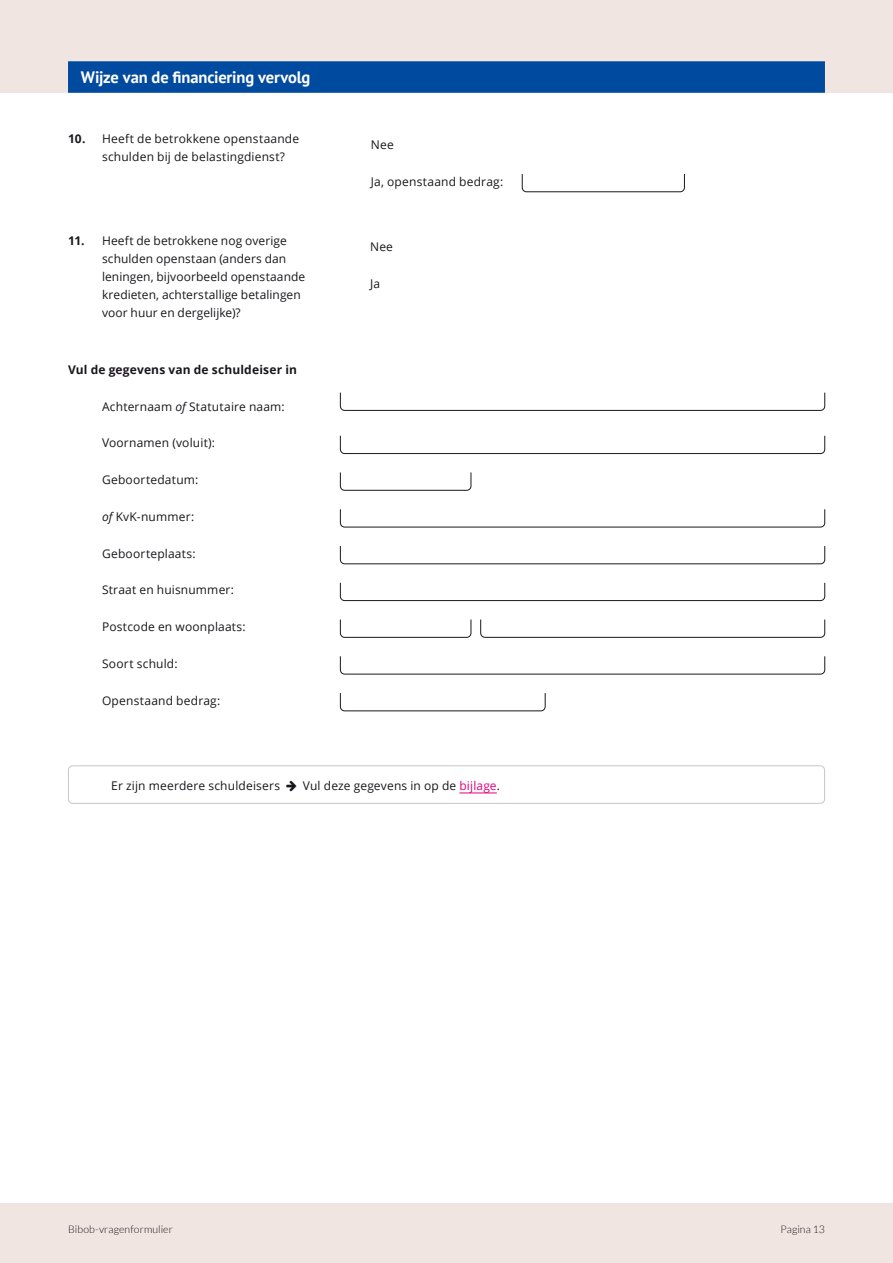
<style>
.page{position:relative;width:893px;height:1263px;background:#fff}
.page>*{position:absolute;margin:0;border:0;box-sizing:border-box;transform-origin:0 0}
.H3_-_Tussenkop_1{font:700 16.5px "PT Sans";letter-spacing:-.01em;color:#fff}
.P_-_Body{font:12px/18px "Open Sans";letter-spacing:.01em;color:#1a171c}
.P_-_Body_-_tekstfields{font:12px "Open Sans";letter-spacing:.015em;color:#1a171c}
.P_-_Body-2{font:700 12px "Open Sans";letter-spacing:.015em;color:#1a171c}
.t1{font:300 10.5px "Lato";letter-spacing:.01em;color:#1a171c}
.s1{font-weight:700}
.s2{font-style:italic}
.s3{color:#e2007a}
</style>
<div class="page">
<div style="left:0;top:1203px;width:893px;height:60px;background:#f1e5e1"></div>
<div style="left:0;top:0;width:893px;height:93px;background:#f1e5e1"></div>
<div style="left:68px;top:61px;width:757px;height:32px;background:#004a9f"></div>
<svg style="left:340px;top:392px;width:485px;height:19px"></svg>
<svg style="left:340px;top:435px;width:485px;height:19px"></svg>
<svg style="left:340px;top:472px;width:131px;height:19px"></svg>
<svg style="left:340px;top:509px;width:485px;height:18px"></svg>
<svg style="left:340px;top:546px;width:485px;height:18px"></svg>
<svg style="left:340px;top:582px;width:485px;height:19px"></svg>
<svg style="left:340px;top:619px;width:131px;height:19px"></svg>
<svg style="left:480px;top:619px;width:345px;height:19px"></svg>
<svg style="left:340px;top:656px;width:485px;height:18px"></svg>
<svg style="left:340px;top:693px;width:206px;height:18px"></svg>
<hr style="left:459px;top:793px;width:38px;height:1px;background:#e2007a">
<div style="left:68px;top:765px;width:757px;height:39px;border:1px solid #c6c7c8;border-radius:4px"></div>
<svg style="left:522px;top:174px;width:163px;height:18px"></svg>
<h3 class="H3_-_Tussenkop_1" style="left:81px;top:66px;width:231px">Wijze van de financiering vervolg</h3>
<p class="P_-_Body" style="left:102px;top:129px;width:199px;text-indent:-34px"><span class="s1">10.</span> Heeft de betrokkene openstaande schulden bij de belastingdienst?</p>
<p class="P_-_Body_-_tekstfields" style="left:371px;top:136px;width:24px">Nee</p>
<p class="P_-_Body_-_tekstfields" style="left:371px;top:173px;width:134px">Ja, openstaand bedrag:</p>
<p class="P_-_Body" style="left:102px;top:232px;width:205px;text-indent:-34px"><span class="s1">11.</span> Heeft de betrokkene nog overige schulden openstaan (anders dan leningen, bijvoorbeeld openstaande kredieten, achterstallige betalingen voor huur en dergelijke)?</p>
<p class="P_-_Body_-_tekstfields" style="left:370px;top:238px;width:24px">Nee</p>
<p class="P_-_Body_-_tekstfields" style="left:370px;top:275px;width:11px">Ja</p>
<p class="P_-_Body-2" style="left:68px;top:361px;width:230px">Vul de gegevens van de schuldeiser in</p>
<p class="P_-_Body_-_tekstfields" style="left:102px;top:398px;width:184px">Achternaam <span class="s2">of</span> Statutaire naam:</p>
<p class="P_-_Body_-_tekstfields" style="left:102px;top:435px;width:115px">Voornamen (voluit):</p>
<p class="P_-_Body_-_tekstfields" style="left:102px;top:471px;width:98px">Geboortedatum:</p>
<p class="P_-_Body_-_tekstfields" style="left:102px;top:508px;width:94px"><span class="s2">of</span> KvK-nummer:</p>
<p class="P_-_Body_-_tekstfields" style="left:102px;top:545px;width:95px">Geboorteplaats:</p>
<p class="P_-_Body_-_tekstfields" style="left:102px;top:582px;width:134px">Straat en huisnummer:</p>
<p class="P_-_Body_-_tekstfields" style="left:102px;top:619px;width:145px">Postcode en woonplaats:</p>
<p class="P_-_Body_-_tekstfields" style="left:102px;top:655px;width:77px">Soort schuld:</p>
<p class="P_-_Body_-_tekstfields" style="left:102px;top:692px;width:120px">Openstaand bedrag:</p>
<p class="P_-_Body" style="left:111px;top:776px;width:170px">Er zijn meerdere schuldeisers</p>
<p class="P_-_Body" style="left:303px;top:776px;width:199px">Vul deze gegevens in op de <span class="s3">bijlage</span>.</p>
<p class="t1" style="left:68px;top:1224px;width:106px">Bibob-vragenformulier</p>
<p class="t1" style="left:780px;top:1224px;width:46px">Pagina 13</p>
</div>
